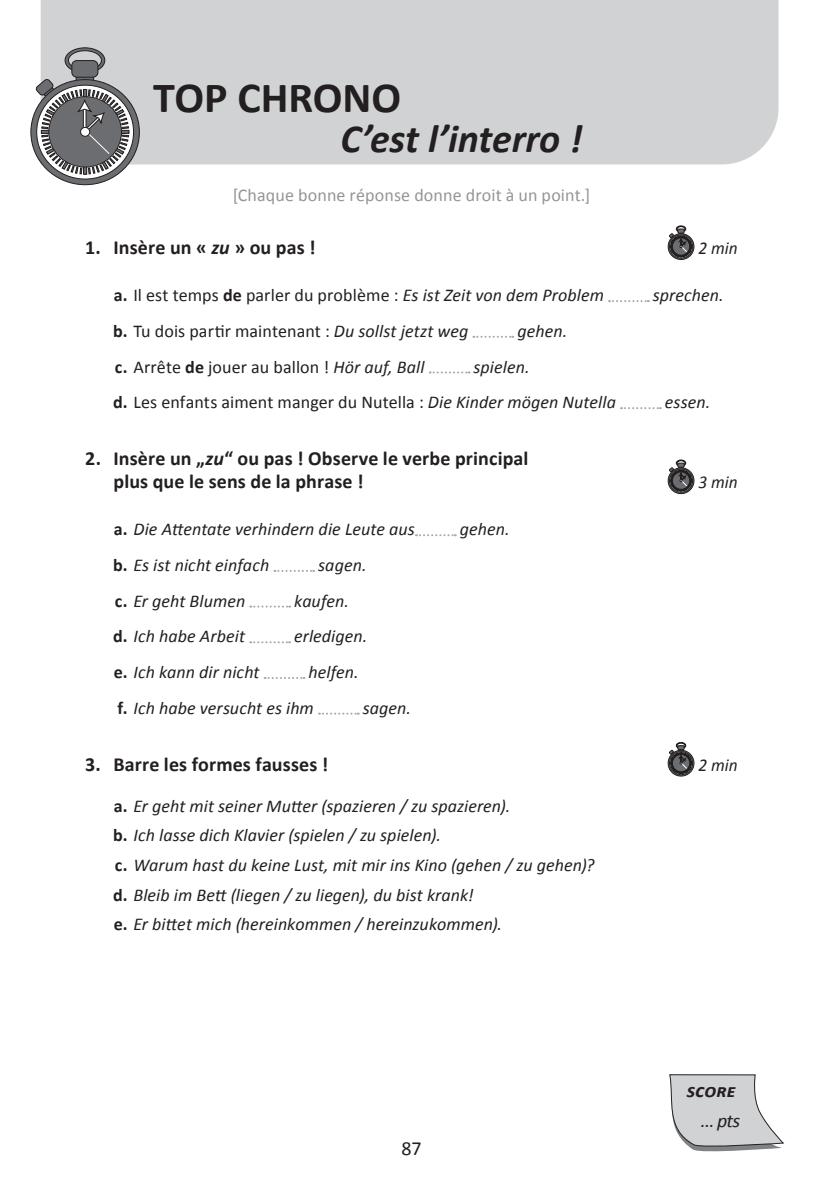
<style>
.page{position:relative;width:823px;height:1191px;background:#fff}
.page>*{position:absolute;margin:0;border:0;box-sizing:border-box;transform-origin:0 0}
.t1{font:700 43.2px "Calibri";letter-spacing:-.005em;color:#231f20}
.t2{font:italic 700 40px "Calibri";letter-spacing:-.005em;color:#231f20}
.t3{font:700 20px/23px "Calibri";letter-spacing:.005em;color:#231f20}
.t4{font:20px "Calibri";color:#231f20}
.t5{font:italic 700 19px "Calibri";color:#231f20;scale:1.05 1}
.t6{font:italic 19px "Calibri";color:#231f20;scale:1.05 1}
.t7{font:italic 18px/29.6px "Calibri";letter-spacing:.005em;color:#231f20}
.t8{font:18px/35.6px "Calibri";letter-spacing:.005em;color:#231f20}
.t9{font:18px "Calibri";letter-spacing:.005em;color:#939598}
.t10{font:italic 18px "Calibri";letter-spacing:.005em;color:#231f20;scale:.96 1}
.s1{font-style:italic}
.s2{font-weight:700}
.s3{font-weight:700;font-style:normal}
</style>
<div class="page">
<div style="left:41px;top:0;width:737px;height:164px;background:#d1d2d4"></div>
<svg style="left:31px;top:80px;width:108px;height:105px"></svg>
<svg style="left:37px;top:85px;width:96px;height:94px"></svg>
<svg style="left:35px;top:47px;width:94px;height:127px;background:#8f8f91"></svg>
<div style="left:80px;top:127px;width:10px;height:9px;background:#fff;border-radius:50%"></div>
<div style="left:80px;top:127px;width:10px;height:9px;border:1px solid #231f20;border-radius:50%"></div>
<svg style="left:669px;top:1074px;width:113px;height:78px"></svg>
<svg style="left:608px;top:300px;width:40px;height:2px"></svg>
<svg style="left:473px;top:336px;width:40px;height:2px"></svg>
<svg style="left:429px;top:371px;width:40px;height:2px"></svg>
<svg style="left:620px;top:407px;width:40px;height:2px"></svg>
<svg style="left:415px;top:534px;width:40px;height:2px"></svg>
<svg style="left:274px;top:570px;width:40px;height:2px"></svg>
<svg style="left:250px;top:605px;width:40px;height:2px"></svg>
<svg style="left:250px;top:641px;width:40px;height:2px"></svg>
<svg style="left:264px;top:677px;width:40px;height:2px"></svg>
<svg style="left:319px;top:712px;width:39px;height:2px"></svg>
<div style="left:667px;top:234px;width:26px;height:25px;border:1px solid #231f20;border-radius:50%"></div>
<div style="left:669px;top:235px;width:23px;height:23px;border:1px solid #231f20;border-radius:50%"></div>
<svg style="left:668px;top:226px;width:23px;height:31px"></svg>
<div style="left:667px;top:468px;width:26px;height:25px;border:1px solid #231f20;border-radius:50%"></div>
<div style="left:669px;top:469px;width:23px;height:23px;border:1px solid #231f20;border-radius:50%"></div>
<svg style="left:668px;top:460px;width:23px;height:31px"></svg>
<div style="left:667px;top:750px;width:26px;height:26px;border:1px solid #231f20;border-radius:50%"></div>
<div style="left:669px;top:751px;width:23px;height:23px;border:1px solid #231f20;border-radius:50%"></div>
<svg style="left:668px;top:742px;width:23px;height:31px"></svg>
<h1 class="t1" style="left:153px;top:71px;width:249px">TOP CHRONO</h1>
<h2 class="t2" style="left:340px;top:114px;width:243px">C’est l’interro !</h2>
<p class="t9" style="left:232px;top:184px;width:359px">[Chaque bonne réponse donne droit à un point.]</p>
<p class="t3" style="left:85px;top:235px;width:232px">1. Insère un « <span class="s1">zu</span> » ou pas !</p>
<p class="t10" style="left:698px;top:236px;width:42px">2 min</p>
<p class="t8" style="left:114px;top:277px;width:491px"><span class="s2">a.</span> Il est temps <span class="s2">de</span> parler du problème : <span class="s1">Es ist Zeit von dem Problem</span></p>
<p class="t7" style="left:652px;top:280px;width:72px">sprechen.</p>
<p class="t8" style="left:113px;top:313px;width:356px"><span class="s2">b.</span> Tu dois partir maintenant : <span class="s1">Du sollst jetzt weg</span></p>
<p class="t7" style="left:517px;top:315px;width:51px">gehen.</p>
<p class="t8" style="left:115px;top:349px;width:311px"><span class="s2">c.</span> Arrête <span class="s2">de</span> jouer au ballon ! <span class="s1">Hör auf, Ball</span></p>
<p class="t8" style="left:113px;top:349px;width:504px;text-indent:360px"><span class="s1">spielen.<br></span><span class="s2">d.</span> Les enfants aiment manger du Nutella : <span class="s1">Die Kinder mögen Nutella</span></p>
<p class="t7" style="left:664px;top:387px;width:47px">essen.</p>
<p class="t3" style="left:113px;top:446px;width:416px;text-indent:-28px">2. Insère un „<span class="s1">zu</span>“ ou pas ! Observe le verbe principal plus que le sens de la phrase !</p>
<p class="t7" style="left:114px;top:514px;width:302px"><span class="s3">a.</span> Die Attentate verhindern die Leute aus</p>
<p class="t7" style="left:459px;top:514px;width:51px">gehen.</p>
<p class="t7" style="left:113px;top:549px;width:157px"><span class="s3">b.</span> Es ist nicht einfach</p>
<p class="t7" style="left:318px;top:549px;width:50px">sagen.</p>
<p class="t7" style="left:115px;top:585px;width:132px"><span class="s3">c.</span> Er geht Blumen</p>
<p class="t7" style="left:294px;top:585px;width:56px">kaufen.</p>
<p class="t7" style="left:113px;top:621px;width:133px"><span class="s3">d.</span> Ich habe Arbeit</p>
<p class="t7" style="left:294px;top:621px;width:75px">erledigen.</p>
<p class="t7" style="left:114px;top:656px;width:147px"><span class="s3">e.</span> Ich kann dir nicht</p>
<p class="t7" style="left:117px;top:653px;width:243px;line-height:35.6px;text-indent:191px">helfen. <span class="s3">f.</span> Ich habe versucht es ihm</p>
<p class="t7" style="left:362px;top:692px;width:50px">sagen.</p>
<p class="t10" style="left:698px;top:470px;width:42px">3 min</p>
<p class="t3" style="left:85px;top:751px;width:245px">3. Barre les formes fausses !</p>
<p class="t10" style="left:698px;top:752px;width:42px">2 min</p>
<p class="t7" style="left:113px;top:790px;width:483px"><span class="s3">a.</span> Er geht mit seiner Mutter (spazieren / zu spazieren).<br><span class="s3">b.</span> Ich lasse dich Klavier (spielen / zu spielen).<br><span class="s3">c.</span> Warum hast du keine Lust, mit mir ins Kino (gehen / zu gehen)? <span class="s3">d.</span> Bleib im Bett (liegen / zu liegen), du bist krank!<br><span class="s3">e.</span> Er bittet mich (hereinkommen / hereinzukommen).</p>
<p class="t4" style="left:401px;top:1135px;width:22px">87</p>
<p class="t5" style="left:686px;top:1078px;width:48px">score</p>
<p class="t6" style="left:700px;top:1107px;width:39px">… pts</p>
</div>
